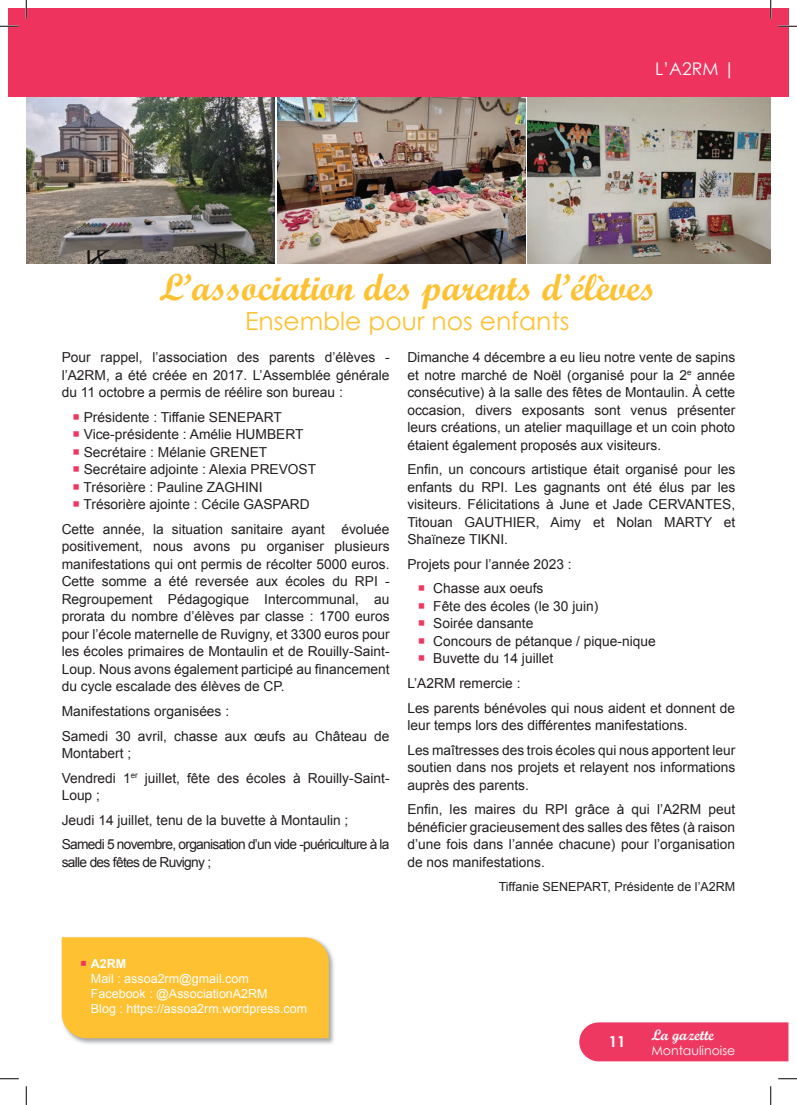
<style>
.page{position:relative;width:797px;height:1105px;background:#fff}
.page>*{position:absolute;margin:0;border:0;box-sizing:border-box;transform-origin:0 0}
.t1{font:37.5px "Script MT Bold";color:#fec131}
.t2{font:25px "Century Gothic";color:#fec131}
.t3{font:17.5px "Century Gothic";color:#fff}
.t4{font:15px "Script MT Bold";color:#fff}
.t5{font:700 15px "Century Gothic";color:#fff}
.t6{font:13.75px/17.5px "Arial";color:#231f20}
.t7{font:13.75px/24.6px "Arial";letter-spacing:-.05em;color:#231f20}
.t8{font:12.5px/15px "Arial";color:#fff}
.t9{font:12.5px "Arial";color:#231f20}
.t10{font:12.5px "Century Gothic";color:#fff}
.s1{color:#ee3861}
.s2{font-weight:700}
</style>
<div class="page">
<img style="left:61px;top:937px;width:273px;height:107px">
<div style="left:62px;top:937px;width:267px;height:101px;background:#fec131"></div>
<div style="left:9px;top:9px;width:17px;height:88px;background:#ee335e"></div>
<div style="left:26px;top:9px;width:762px;height:88px;background:#ee335e"></div>
<div style="left:579px;top:1022px;width:209px;height:39px;background:#ee3861"></div>
<img style="left:26px;top:97px;width:248px;height:167px">
<img style="left:277px;top:97px;width:248px;height:167px">
<img style="left:528px;top:97px;width:242px;height:167px">
<svg style="left:0;top:25px;width:19px;height:2px"></svg>
<svg style="left:778px;top:25px;width:19px;height:2px"></svg>
<svg style="left:0;top:1078px;width:19px;height:1px"></svg>
<svg style="left:778px;top:1078px;width:19px;height:1px"></svg>
<svg style="left:25px;top:0;width:2px;height:19px"></svg>
<svg style="left:25px;top:1086px;width:2px;height:19px"></svg>
<svg style="left:770px;top:0;width:1px;height:19px"></svg>
<svg style="left:770px;top:1086px;width:1px;height:19px"></svg>
<p class="t3" style="left:655px;top:56px;width:82px">L’A2RM |</p>
<h1 class="t1" style="left:159px;top:264px;width:498px">L’association des parents d’élèves</h1>
<h2 class="t2" style="left:245px;top:303px;width:326px">Ensemble pour nos enfants</h2>
<p class="t6" style="left:62px;top:349px;width:329px;text-align:justify">Pour rappel, l’association des parents d’élèves - l’A2RM, a été créée en 2017. L’Assemblée générale du 11 octobre a permis de réélire son bureau :</p>
<p class="t6" style="left:72px;top:408px;width:211px"><span class="s1">○</span> Présidente : Tiffanie SENEPART</p>
<p class="t6" style="left:72px;top:426px;width:233px"><span class="s1">○</span> Vice-présidente : Amélie HUMBERT</p>
<p class="t6" style="left:72px;top:443px;width:196px"><span class="s1">○</span> Secrétaire : Mélanie GRENET</p>
<p class="t6" style="left:72px;top:461px;width:245px"><span class="s1">○</span> Secrétaire adjointe : Alexia PREVOST</p>
<p class="t6" style="left:72px;top:478px;width:192px"><span class="s1">○</span> Trésorière : Pauline ZAGHINI</p>
<p class="t6" style="left:62px;top:492px;width:329px;line-height:24.6px;text-indent:11px"><span class="s1">○</span> Trésorière ajointe : Cécile GASPARD<br>Cette année, la situation sanitaire ayant évoluée</p>
<p class="t6" style="left:62px;top:538px;width:329px;text-align:justify">positivement, nous avons pu organiser plusieurs manifestations qui ont permis de récolter 5000 euros.<br>Cette somme a été reversée aux écoles du RPI - Regroupement Pédagogique Intercommunal, au prorata du nombre d’élèves par classe : 1700 euros pour l’école maternelle de Ruvigny, et 3300 euros pour les écoles primaires de Montaulin et de Rouilly-Saint-Loup. Nous avons également participé au financement du cycle escalade des élèves de CP.</p>
<p class="t6" style="left:62px;top:699px;width:329px;line-height:24.6px">Manifestations organisées :<br>Samedi 30 avril, chasse aux œufs au Château de</p>
<p class="t6" style="left:62px;top:741px;width:329px;line-height:24.5px">Montabert ;<br>Vendredi 1<sup>er</sup> juillet, fête des écoles à Rouilly-Saint-</p>
<p class="t7" style="left:62px;top:783px;width:329px">Loup ;<br>Jeudi 14 juillet, tenu de la buvette à Montaulin ;<br>Samedi 5 novembre, organisation d’un vide -puériculture à la</p>
<p class="t7" style="left:62px;top:850px;width:151px">salle des fêtes de Ruvigny ;</p>
<p class="t6" style="left:407px;top:349px;width:329px;text-align:justify">Dimanche 4 décembre a eu lieu notre vente de sapins et notre marché de Noël (organisé pour la 2<sup>e</sup> année consécutive) à la salle des fêtes de Montaulin. À cette occasion, divers exposants sont venus présenter leurs créations, un atelier maquillage et un coin photo étaient également proposés aux visiteurs.</p>
<p class="t6" style="left:407px;top:461px;width:329px;text-align:justify">Enfin, un concours artistique était organisé pour les enfants du RPI. Les gagnants ont été élus par les visiteurs. Félicitations à June et Jade CERVANTES, Titouan GAUTHIER, Aimy et Nolan MARTY et Shaïneze TIKNI.</p>
<p class="t6" style="left:407px;top:555px;width:166px">Projets pour l’année 2023 :</p>
<p class="t6" style="left:418px;top:580px;width:127px"><span class="s1">○</span> Chasse aux oeufs</p>
<p class="t6" style="left:418px;top:597px;width:182px"><span class="s1">○</span> Fête des écoles (le 30 juin)</p>
<p class="t6" style="left:418px;top:615px;width:117px"><span class="s1">○</span> Soirée dansante</p>
<p class="t6" style="left:418px;top:632px;width:239px"><span class="s1">○</span> Concours de pétanque / pique-nique</p>
<p class="t6" style="left:407px;top:646px;width:329px;line-height:24.6px;text-indent:11px"><span class="s1">○</span> Buvette du 14 juillet<br>L’A2RM remercie :<br>Les parents bénévoles qui nous aident et donnent de</p>
<p class="t6" style="left:407px;top:713px;width:329px;line-height:24.6px">leur temps lors des différentes manifestations.<br>Les maîtresses des trois écoles qui nous apportent leur</p>
<p class="t6" style="left:407px;top:759px;width:329px">soutien dans nos projets et relayent nos informations auprès des parents.</p>
<p class="t6" style="left:407px;top:801px;width:329px;text-align:justify">Enfin, les maires du RPI grâce à qui l’A2RM peut bénéficier gracieusement des salles des fêtes (à raison d’une fois dans l’année chacune) pour l’organisation de nos manifestations.</p>
<p class="t9" style="left:498px;top:879px;width:238px">Tiffanie SENEPART, Présidente de l’A2RM</p>
<p class="t8" style="left:91px;top:956px;width:218px;text-indent:-11px"><span class="s1">○</span> <span class="s2">A2RM<br></span>Mail : assoa2rm@gmail.com<br>Facebook : @AssociationA2RM<br>Blog : https://assoa2rm.wordpress.com</p>
<p class="t5" style="left:609px;top:1032px;width:18px">11</p>
<p class="t4" style="left:651px;top:1025px;width:64px">La gazette</p>
<p class="t10" style="left:651px;top:1041px;width:85px">Montaulinoise</p>
</div>
